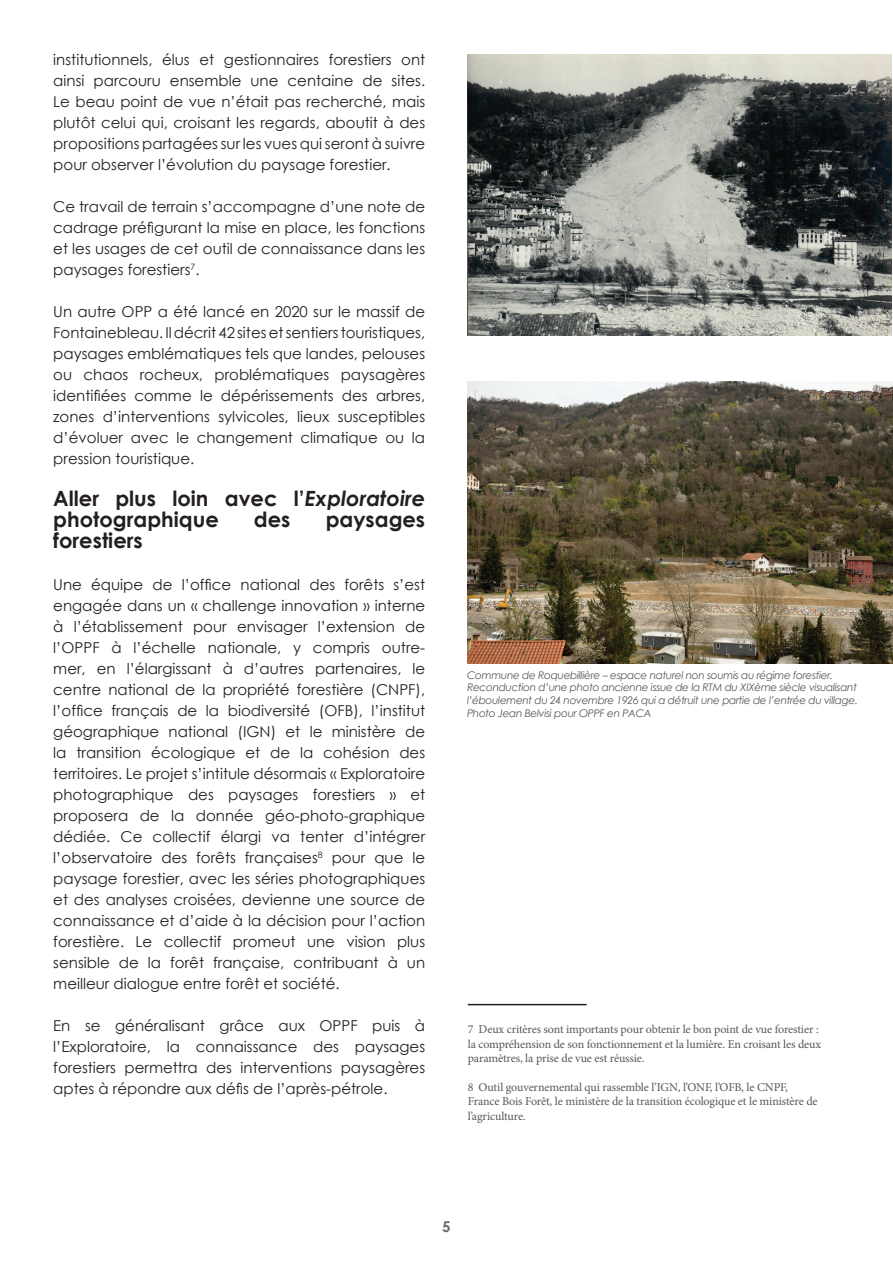
<style>
.page{position:relative;width:893px;height:1263px;background:#fff}
.page>*{position:absolute;margin:0;border:0;box-sizing:border-box;transform-origin:0 0}
.t1{font:700 21px/21px "Century Gothic";color:#231f20}
.t2{font:15px/21px "Century Gothic";color:#231f20;text-align:justify}
.t3{font:700 15px "Century Gothic";color:#6c6d70}
.t4{font:12px/14.4px "Minion Pro";letter-spacing:-.01em;color:#57585a}
.t5{font:italic 10.5px/12.6px "Century Gothic";letter-spacing:-.03em;color:#57585a}
.s1{font-style:italic}
</style>
<div class="page">
<img style="left:467px;top:381px;width:426px;height:282px">
<img style="left:467px;top:54px;width:425px;height:282px">
<hr style="left:468px;top:1004px;width:119px;height:1px;background:#231f20">
<p class="t2" style="left:53px;top:49px;width:373px">institutionnels, élus et gestionnaires forestiers ont ainsi parcouru ensemble une centaine de sites.<br>Le beau point de vue n’était pas recherché, mais plutôt celui qui, croisant les regards, aboutit à des propositions partagées sur les vues qui seront à suivre pour observer l’évolution du paysage forestier.</p>
<p class="t2" style="left:53px;top:196px;width:373px">Ce travail de terrain s’accompagne d’une note de cadrage préfigurant la mise en place, les fonctions et les usages de cet outil de connaissance dans les paysages forestiers<sup>7</sup>.</p>
<p class="t2" style="left:53px;top:301px;width:373px">Un autre OPP a été lancé en 2020 sur le massif de Fontainebleau. Il décrit 42 sites et sentiers touristiques, paysages emblématiques tels que landes, pelouses ou chaos rocheux, problématiques paysagères identifiées comme le dépérissements des arbres, zones d’interventions sylvicoles, lieux susceptibles d’évoluer avec le changement climatique ou la pression touristique.</p>
<h1 class="t1" style="left:53px;top:487px;width:373px">Aller plus loin avec l’<span class="s1">Exploratoire </span>photographique</h1>
<h1 class="t1" style="left:254px;top:508px;width:38px">des</h1>
<h1 class="t1" style="left:326px;top:508px;width:101px">paysages</h1>
<h1 class="t1" style="left:53px;top:529px;width:91px">forestiers</h1>
<p class="t2" style="left:53px;top:574px;width:373px">Une équipe de l’office national des forêts s’est engagée dans un « challenge innovation » interne à l’établissement pour envisager l’extension de l’OPPF à l’échelle nationale, y compris outre&shy;mer, en l’élargissant à d’autres partenaires, le centre national de la propriété forestière (CNPF), l’office français de la biodiversité (OFB), l’institut géographique national (IGN) et le ministère de la transition écologique et de la cohésion des territoires. Le projet s’intitule désormais « Exploratoire photographique des paysages forestiers » et proposera de la donnée géo-photo-graphique dédiée. Ce collectif élargi va tenter d’intégrer l’observatoire des forêts françaises<sup>8</sup> pour que le paysage forestier, avec les séries photographiques et des analyses croisées, devienne une source de connaissance et d’aide à la décision pour l’action forestière. Le collectif promeut une vision plus sensible de la forêt française, contribuant à un meilleur dialogue entre forêt et société.</p>
<p class="t2" style="left:53px;top:1015px;width:373px">En se généralisant grâce aux OPPF puis à l’Exploratoire, la connaissance des paysages forestiers permettra des interventions paysagères aptes à répondre aux défis de l’après-pétrole.</p>
<p class="t4" style="left:468px;top:1022px;width:355px">7 Deux critères sont importants pour obtenir le bon point de vue forestier : la compréhension de son fonctionnement et la lumière. En croisant les deux paramètres, la prise de vue est réussie.</p>
<p class="t5" style="left:467px;top:668px;width:392px">Commune de Roquebillière – espace naturel non soumis au régime forestier.<br>Reconduction d’une photo ancienne issue de la RTM du XIXème siècle visualisant l’éboulement du 24 novembre 1926 qui a détruit une partie de l’entrée du village.<br>Photo Jean Belvisi pour OPPF en PACA</p>
<p class="t4" style="left:468px;top:1080px;width:351px">8 Outil gouvernemental qui rassemble l’IGN, l’ONF, l’OFB, le CNPF,<br>France Bois Forêt, le ministère de la transition écologique et le ministère de l’agriculture.</p>
<p class="t3" style="left:442px;top:1215px;width:10px">5</p>
</div>
